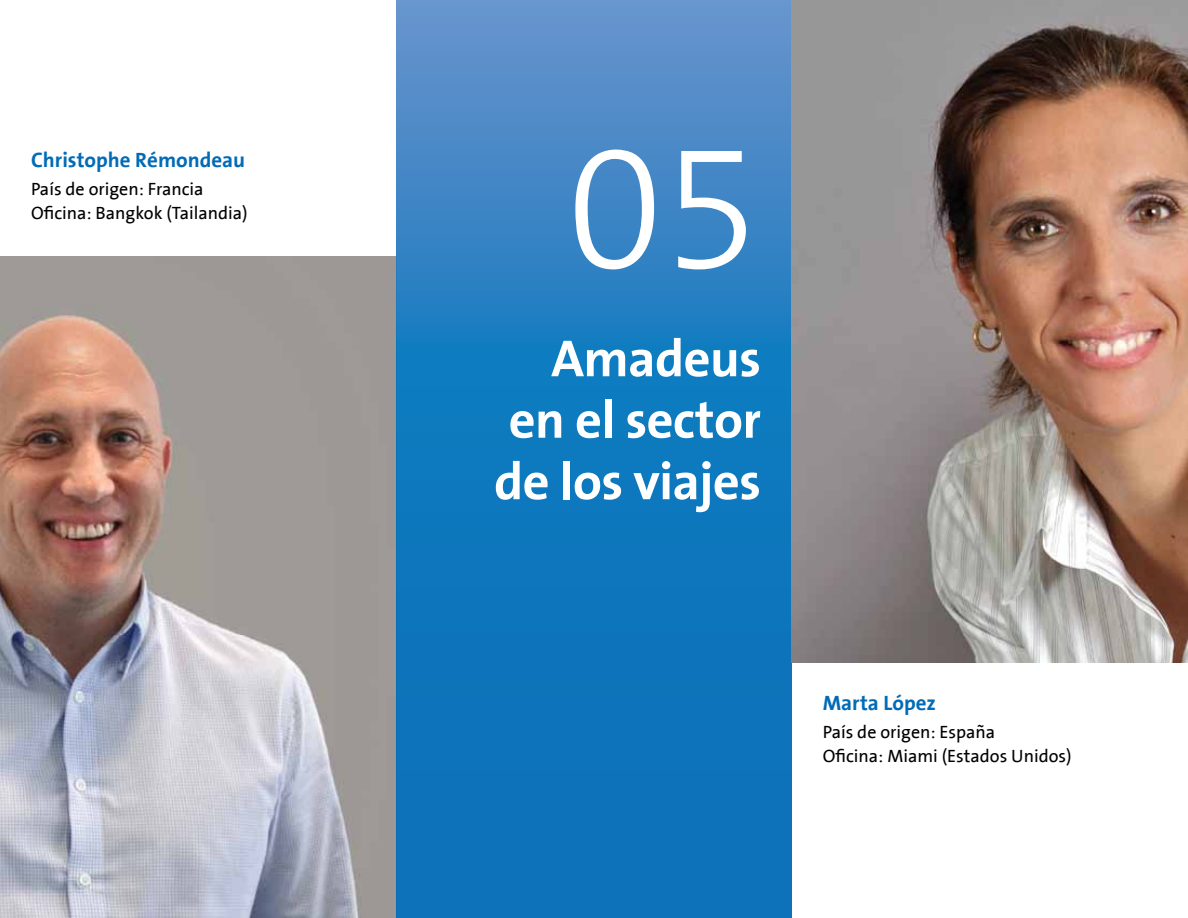
<style>
.page{position:relative;width:1188px;height:918px;background:#fff}
.page>*{position:absolute;margin:0;border:0;box-sizing:border-box;transform-origin:0 0}
.t1{font:300 180px "The Sans B3";color:#fff}
.t2{font:700 52.5px/61.5px "The Sans B7";letter-spacing:-.015em;color:#fff;text-align:justify}
.t3{font:700 21px "The Sans B7";color:#006bb6}
.t4{font:18px/24px "The Sans B5 Plain";color:#000}
</style>
<div class="page">
<img style="left:0;top:257px;width:396px;height:661px">
<svg style="left:396px;top:0;width:396px;height:918px;background:#217cbf"></svg>
<img style="left:792px;top:0;width:396px;height:662px">
<p class="t3" style="left:31px;top:149px;width:216px">Christophe Rémondeau</p>
<p class="t4" style="left:31px;top:178px;width:218px">País de origen: Francia<br>Oficina: Bangkok (Tailandia)</p>
<h1 class="t1" style="left:565px;top:115px;width:197px">05</h1>
<h2 class="t2" style="left:494px;top:329px;width:269px;text-indent:57px">Amadeus en el sector de los viajes</h2>
<p class="t3" style="left:823px;top:692px;width:115px">Marta López</p>
<p class="t4" style="left:823px;top:721px;width:250px">País de origen: España<br>Oficina: Miami (Estados Unidos)</p>
</div>
